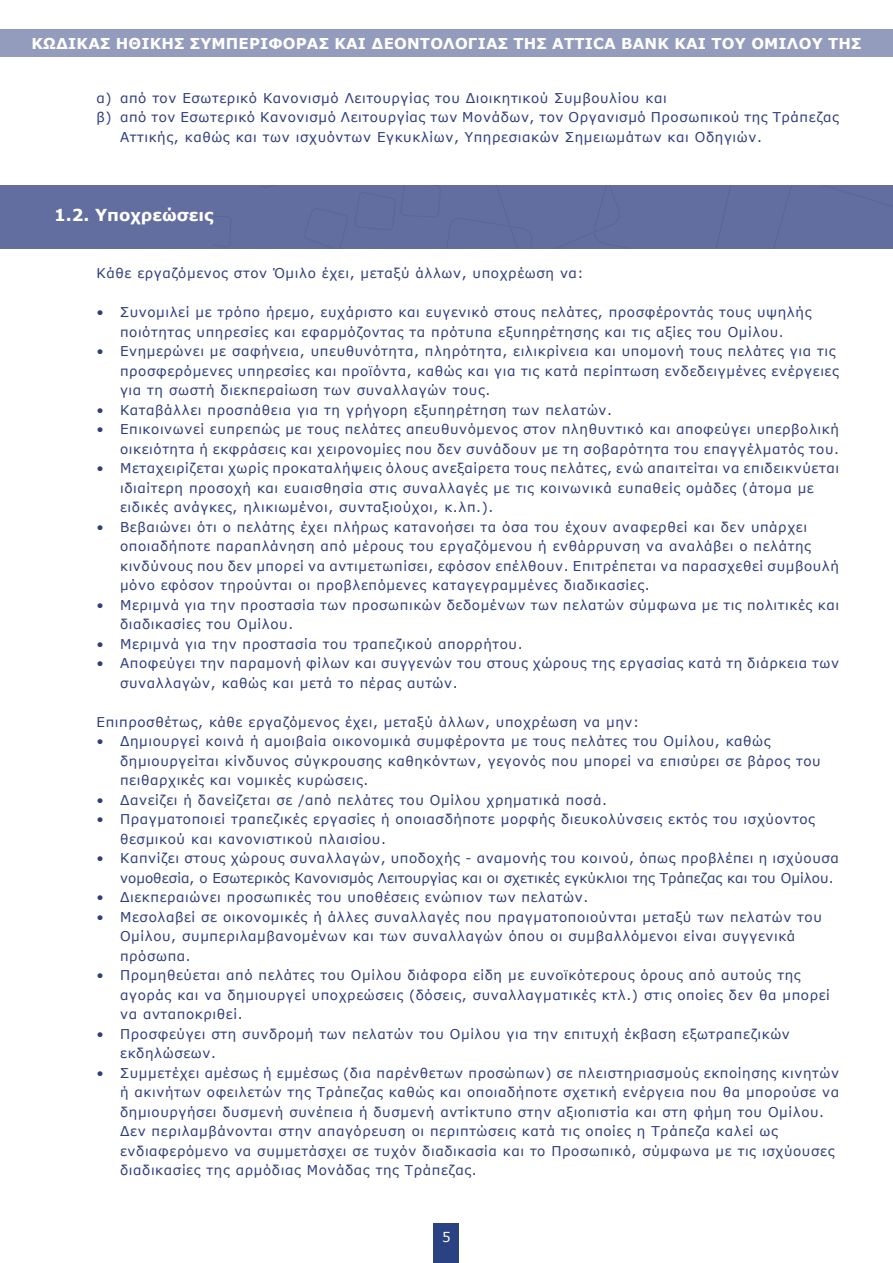
<style>
.page{position:relative;width:893px;height:1263px;background:#fff}
.page>*{position:absolute;margin:0;border:0;box-sizing:border-box;transform-origin:0 0}
.t1{font:700 16.5px "Verdana";color:#fff}
.t2{font:700 15px "Verdana";letter-spacing:.01em;color:#fff}
.t3{font:13.5px/19.5px "Verdana";letter-spacing:.045em;color:#2e3d80}
.t4{font:13.5px/19.5px "Verdana";letter-spacing:.005em;color:#2e3d80}
.t5{font:13.5px "Verdana";color:#fff}
</style>
<div class="page">
<div style="left:434px;top:1223px;width:25px;height:40px;background:#2a4182"></div>
<div style="left:0;top:29px;width:893px;height:28px;background:#949cbe"></div>
<div style="left:0;top:185px;width:893px;height:63px;background:#626e9f"></div>
<p class="t2" style="left:32px;top:32px;width:831px">ΚΩΔΙΚΑΣ ΗΘΙΚΗΣ ΣΥΜΠΕΡΙΦΟΡΑΣ ΚΑΙ ΔΕΟΝΤΟΛOΓΙΑΣ ΤΗΣ ATTICA BANK ΚΑΙ ΤΟΥ ΟΜΙΛΟΥ ΤΗΣ</p>
<p class="t3" style="left:97px;top:88px;width:572px">α) από τον Εσωτερικό Κανονισμό Λειτουργίας του Διοικητικού Συμβουλίου και</p>
<p class="t3" style="left:97px;top:107px;width:744px">β) από τον Εσωτερικό Κανονισμό Λειτουργίας των Μονάδων, τον Οργανισμό Προσωπικού της Τράπεζας</p>
<p class="t3" style="left:120px;top:127px;width:643px">Αττικής, καθώς και των ισχυόντων Εγκυκλίων, Υπηρεσιακών Σημειωμάτων και Οδηγιών.</p>
<p class="t1" style="left:54px;top:203px;width:161px">1.2. Yποχρεώσεις</p>
<p class="t3" style="left:97px;top:263px;width:489px">Kάθε εργαζόμενος στον Όμιλο έχει, μεταξύ άλλων, υποχρέωση να:</p>
<p class="t3" style="left:97px;top:302px;width:716px;text-align:center">• Συνομιλεί με τρόπο ήρεμο, ευχάριστο και ευγενικό στους πελάτες, προσφέροντάς τους υψηλής ποιότητας υπηρεσίες και εφαρμόζοντας τα πρότυπα εξυπηρέτησης και τις αξίες του Ομίλου.</p>
<p class="t3" style="left:120px;top:341px;width:720px;text-indent:-23px">• Ενημερώνει με σαφήνεια, υπευθυνότητα, πληρότητα, ειλικρίνεια και υπομονή τους πελάτες για τις προσφερόμενες υπηρεσίες και προϊόντα, καθώς και για τις κατά περίπτωση ενδεδειγμένες ενέργειες για τη σωστή διεκπεραίωση των συναλλαγών τους.</p>
<p class="t3" style="left:97px;top:400px;width:517px">• Καταβάλλει προσπάθεια για τη γρήγορη εξυπηρέτηση των πελατών.</p>
<p class="t3" style="left:97px;top:419px;width:744px;text-align:right">• Επικοινωνεί ευπρεπώς με τους πελάτες απευθυνόμενος στον πληθυντικό και αποφεύγει υπερβολική οικειότητα ή εκφράσεις και χειρονομίες που δεν συνάδουν με τη σοβαρότητα του επαγγέλματός του.</p>
<p class="t3" style="left:120px;top:458px;width:720px;text-indent:-23px">• Μεταχειρίζεται χωρίς προκαταλήψεις όλους ανεξαίρετα τους πελάτες, ενώ απαιτείται να επιδεικνύεται ιδιαίτερη προσοχή και ευαισθησία στις συναλλαγές με τις κοινωνικά ευπαθείς ομάδες (άτομα με ειδικές ανάγκες, ηλικιωμένοι, συνταξιούχοι, κ.λπ.).</p>
<p class="t3" style="left:120px;top:517px;width:720px;text-indent:-23px">• Βεβαιώνει ότι ο πελάτης έχει πλήρως κατανοήσει τα όσα του έχουν αναφερθεί και δεν υπάρχει οποιαδήποτε παραπλάνηση από μέρους του εργαζόμενου ή ενθάρρυνση να αναλάβει ο πελάτης κινδύνους που δεν μπορεί να αντιμετωπίσει, εφόσον επέλθουν. Επιτρέπεται να παρασχεθεί συμβουλή μόνο εφόσον τηρούνται οι προβλεπόμενες καταγεγραμμένες διαδικασίες.</p>
<p class="t3" style="left:120px;top:595px;width:720px;text-indent:-23px">• Μεριμνά για την προστασία των προσωπικών δεδομένων των πελατών σύμφωνα με τις πολιτικές και διαδικασίες του Ομίλου.</p>
<p class="t3" style="left:97px;top:634px;width:427px">• Μεριμνά για την προστασία του τραπεζικού απορρήτου.</p>
<p class="t3" style="left:120px;top:653px;width:720px;text-indent:-23px">• Αποφεύγει την παραμονή φίλων και συγγενών του στους χώρους της εργασίας κατά τη διάρκεια των συναλλαγών, καθώς και μετά το πέρας αυτών.</p>
<p class="t3" style="left:97px;top:712px;width:544px">Επιπροσθέτως, κάθε εργαζόμενος έχει, μεταξύ άλλων, υποχρέωση να μην:</p>
<p class="t3" style="left:120px;top:731px;width:702px;text-indent:-23px">• Δημιουργεί κοινά ή αμοιβαία οικονομικά συμφέροντα με τους πελάτες του Ομίλου, καθώς δημιουργείται κίνδυνος σύγκρουσης καθηκόντων, γεγονός που μπορεί να επισύρει σε βάρος του πειθαρχικές και νομικές κυρώσεις.</p>
<p class="t3" style="left:97px;top:790px;width:512px">• Δανείζει ή δανείζεται σε /από πελάτες του Ομίλου χρηματικά ποσά.</p>
<p class="t3" style="left:120px;top:809px;width:696px;text-indent:-23px">• Πραγματοποιεί τραπεζικές εργασίες ή οποιασδήποτε μορφής διευκολύνσεις εκτός του ισχύοντος θεσμικού και κανονιστικού πλαισίου.</p>
<p class="t4" style="left:120px;top:848px;width:720px;text-indent:-23px">• Καπνίζει στους χώρους συναλλαγών, υποδοχής - αναμονής του κοινού, όπως προβλέπει η ισχύουσα νομοθεσία, ο Εσωτερικός Κανονισμός Λειτουργίας και οι σχετικές εγκύκλιοι της Τράπεζας και του Ομίλου.</p>
<p class="t3" style="left:97px;top:887px;width:493px">• Διεκπεραιώνει προσωπικές του υποθέσεις ενώπιον των πελατών.</p>
<p class="t3" style="left:120px;top:907px;width:703px;text-indent:-23px">• Μεσολαβεί σε οικονομικές ή άλλες συναλλαγές που πραγματοποιούνται μεταξύ των πελατών του<br>Ομίλου, συμπεριλαμβανομένων και των συναλλαγών όπου οι συμβαλλόμενοι είναι συγγενικά πρόσωπα.</p>
<p class="t3" style="left:120px;top:965px;width:711px;text-indent:-24px">• Προμηθεύεται από πελάτες του Ομίλου διάφορα είδη με ευνοϊκότερους όρους από αυτούς της αγοράς και να δημιουργεί υποχρεώσεις (δόσεις, συναλλαγματικές κτλ.) στις οποίες δεν θα μπορεί να ανταποκριθεί.</p>
<p class="t3" style="left:120px;top:1024px;width:671px;text-indent:-23px">• Προσφεύγει στη συνδρομή των πελατών του Ομίλου για την επιτυχή έκβαση εξωτραπεζικών εκδηλώσεων.</p>
<p class="t3" style="left:120px;top:1063px;width:720px;text-indent:-23px">• Συμμετέχει αμέσως ή εμμέσως (δια παρένθετων προσώπων) σε πλειστηριασμούς εκποίησης κινητών ή ακινήτων οφειλετών της Τράπεζας καθώς και οποιαδήποτε σχετική ενέργεια που θα μπορούσε να δημιουργήσει δυσμενή συνέπεια ή δυσμενή αντίκτυπο στην αξιοπιστία και στη φήμη του Ομίλου.<br>Δεν περιλαμβάνονται στην απαγόρευση οι περιπτώσεις κατά τις οποίες η Τράπεζα καλεί ως ενδιαφερόμενο να συμμετάσχει σε τυχόν διαδικασία και το Προσωπικό, σύμφωνα με τις ισχύουσες διαδικασίες της αρμόδιας Μονάδας της Τράπεζας.</p>
<p class="t5" style="left:442px;top:1227px;width:10px">5</p>
</div>
